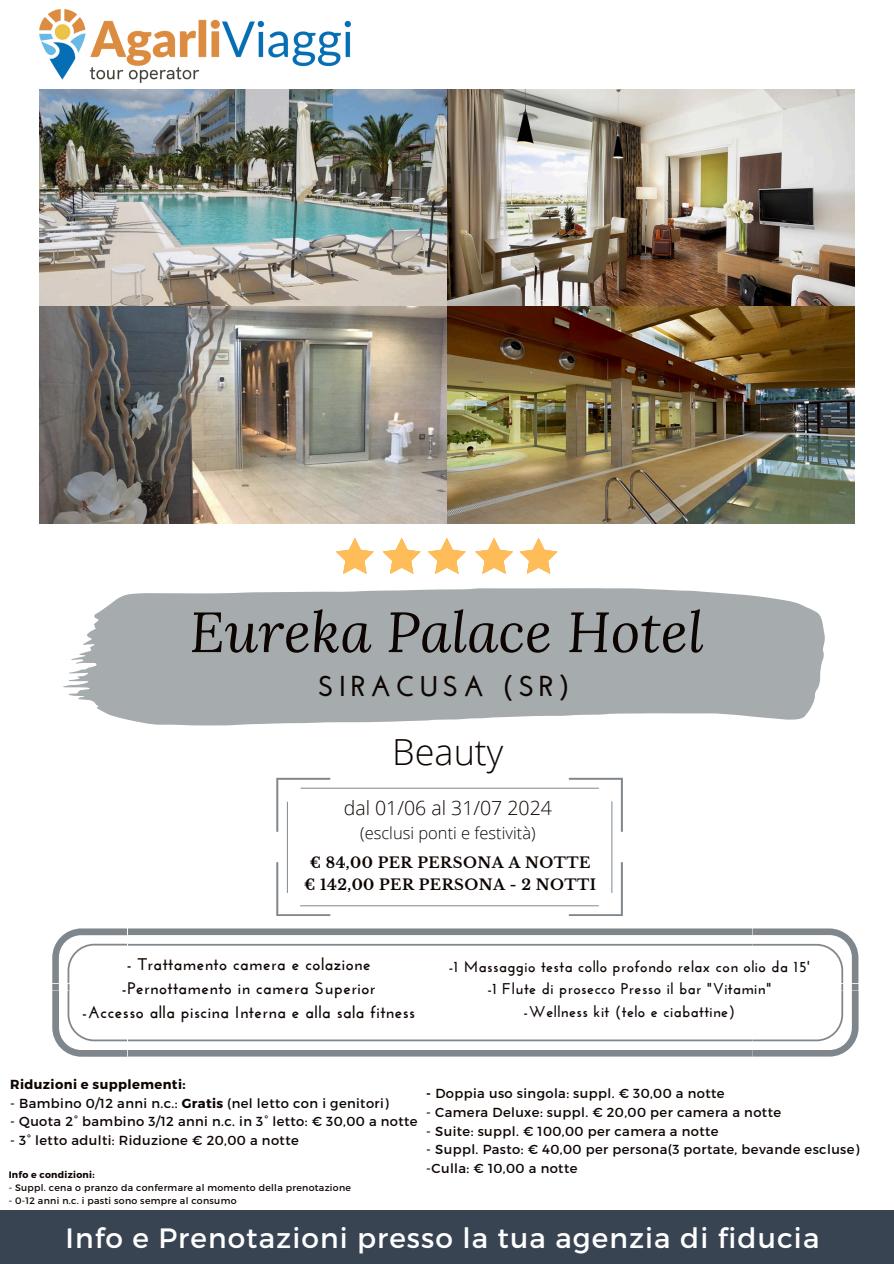
<style>
.page{position:relative;width:894px;height:1264px;background:#fff}
.page>*{position:absolute;margin:0;border:0;box-sizing:border-box;transform-origin:0 0}
.t1{font:italic 56.55px "Lora";color:#0d0502}
.t2{font:300 36px "Open Sans";color:#0d0502}
.t3{font:700 28.8px "Josefin Sans";letter-spacing:.15em;color:#0d0502}
.t4{font:27.9px "Montserrat";letter-spacing:.04em;color:#fff}
.t5{font:21.15px "Montserrat";letter-spacing:.04em;color:#fff}
.t6{font:300 19.5px "Open Sans";color:#0d0502}
.t7{font:700 16.8px/24px "Josefin Sans";letter-spacing:.03em;color:#0d0502}
.t8{font:300 16.5px "Open Sans";color:#0d0502}
.t9{font:700 15.6px/22.2px "Josefin Sans";letter-spacing:.03em;color:#0d0502;text-align:center}
.t10{font:700 14.7px "Libre Baskerville";letter-spacing:.03em;color:#0d0502}
.t11{font:13.05px "Montserrat";letter-spacing:.03em;color:#0d0502}
.t12{font:700 13.05px "Montserrat";letter-spacing:.03em;color:#0d0502}
.t13{font:9.3px "Montserrat";letter-spacing:.03em;color:#0d0502}
.t14{font:700 9.3px "Montserrat";letter-spacing:.03em;color:#0d0502}
.s1{font-weight:700}
</style>
<div class="page">
<img style="left:40px;top:89px;width:814px;height:435px">
<svg style="left:336px;top:538px;width:37px;height:36px"></svg>
<svg style="left:383px;top:538px;width:37px;height:36px"></svg>
<svg style="left:428px;top:538px;width:37px;height:36px"></svg>
<svg style="left:475px;top:538px;width:38px;height:36px"></svg>
<svg style="left:519px;top:538px;width:38px;height:36px"></svg>
<svg style="left:276px;top:777px;width:346px;height:139px"></svg>
<svg style="left:52px;top:928px;width:806px;height:128px"></svg>
<div style="left:0;top:1210px;width:893px;height:53px;background:#394453"></div>
<svg style="left:63px;top:588px;width:761px;height:137px;background:#b0b4b7"></svg>
<img style="left:40px;top:10px;width:310px;height:73px">
<p class="t1" style="left:189px;top:593px;width:515px">Eureka Palace Hotel</p>
<p class="t3" style="left:318px;top:674px;width:253px">SIRACUSA (SR)</p>
<p class="t2" style="left:392px;top:726px;width:113px">Beauty</p>
<p class="t6" style="left:343px;top:794px;width:210px">dal 01/06 al 31/07 2024</p>
<p class="t8" style="left:360px;top:821px;width:177px">(esclusi ponti e festività)</p>
<p class="t10" style="left:310px;top:853px;width:282px">€ 84,00 PER PERSONA A NOTTE</p>
<p class="t10" style="left:304px;top:875px;width:293px">€ 142,00 PER PERSONA - 2 NOTTI</p>
<p class="t7" style="left:122px;top:954px;width:255px">- Trattamento camera e colazione -Pernottamento in camera Superior</p>
<p class="t7" style="left:82px;top:1002px;width:334px">-Accesso alla piscina Interna e alla sala fitness</p>
<p class="t9" style="left:448px;top:957px;width:362px">-1 Massaggio testa collo profondo relax con olio da 15' -1 Flute di prosecco Presso il bar "Vitamin"</p>
<p class="t9" style="left:523px;top:1001px;width:213px">-Wellness kit (telo e ciabattine)</p>
<h6 class="t12" style="left:10px;top:1076px;width:177px">Riduzioni e supplementi:</h6>
<p class="t11" style="left:10px;top:1094px;width:380px">- Bambino 0/12 anni n.c.: <span class="s1">Gratis</span> (nel letto con i genitori)</p>
<h6 class="t11" style="left:10px;top:1113px;width:409px">- Quota 2° bambino 3/12 anni n.c. in 3° letto: € 30,00 a notte</h6>
<p class="t11" style="left:10px;top:1131px;width:290px">- 3° letto adulti: Riduzione € 20,00 a notte</p>
<p class="t14" style="left:9px;top:1168px;width:87px">Info e condizioni:</p>
<h3 class="t13" style="left:9px;top:1181px;width:344px">- Suppl. cena o pranzo da confermare al momento della prenotazione</h3>
<h1 class="t13" style="left:9px;top:1194px;width:229px">- 0-12 anni n.c. i pasti sono sempre al consumo</h1>
<h2 class="t11" style="left:426px;top:1085px;width:300px"><span class="s1">-</span> Doppia uso singola: suppl. € 30,00 a notte</h2>
<p class="t11" style="left:426px;top:1103px;width:356px">- Camera Deluxe: suppl. € 20,00 per camera a notte</p>
<p class="t11" style="left:426px;top:1122px;width:294px">- Suite: suppl. € 100,00 per camera a notte</p>
<p class="t11" style="left:426px;top:1140px;width:434px">- Suppl. Pasto: € 40,00 per persona(3 portate, bevande escluse)</p>
<p class="t11" style="left:426px;top:1159px;width:153px">-Culla: € 10,00 a notte</p>
<p class="t4" style="left:66px;top:1219px;width:755px">Info e Prenotazioni presso la tua agenzia di fiducia</p>
<p class="t5" style="left:48px;top:1221px;width:215px">Info e Prenotazioni</p>
</div>
